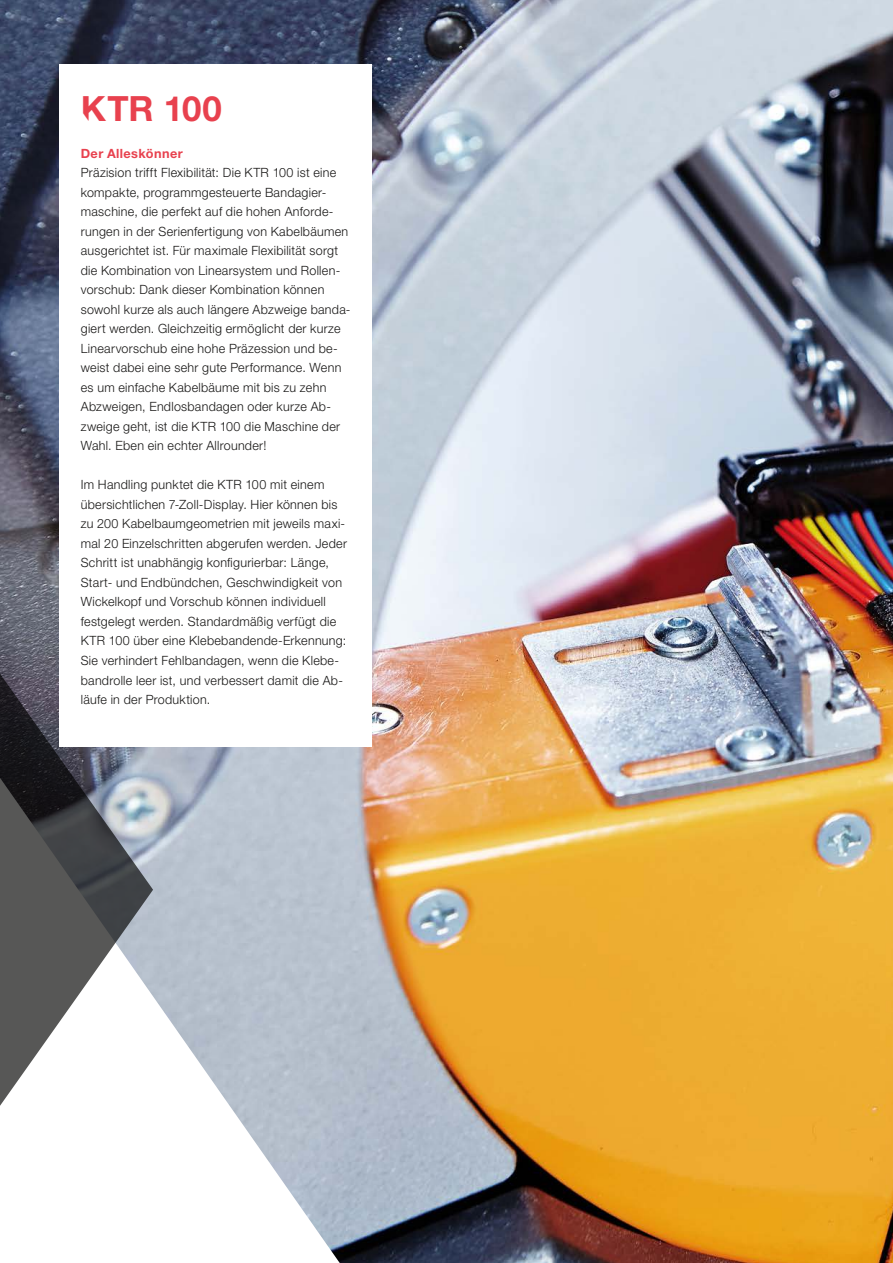
<style>
.page{position:relative;width:893px;height:1263px;background:#fff}
.page>*{position:absolute;margin:0;border:0;box-sizing:border-box;transform-origin:0 0}
.t1{font:700 34.8px "Helvetica Neue LT Std";color:#e8414e}
.t2{font:300 12.75px/19.5px "Helvetica Neue LT Std";letter-spacing:.025em;color:#181716}
.t3{font:700 12.75px "Helvetica Neue LT Std";letter-spacing:.03em;color:#e8414e}
.s1{font-family:"Helvetica Neue LT Std Bd Kx Ct";font-weight:400}
</style>
<div class="page">
<img style="left:0;top:0;width:893px;height:1263px">
<svg style="left:0;top:778px;width:340px;height:485px;fill:#bac4d0"></svg>
<svg style="left:0;top:590px;width:153px;height:600px"></svg>
<div style="left:60px;top:64px;width:312px;height:682px;background:#fff"></div>
<h1 class="t1" style="left:81px;top:87px;width:142px"><span class="s1">K</span>TR 100</h1>
<p class="t3" style="left:81px;top:145px;width:103px">Der Alleskönner</p>
<p class="t2" style="left:81px;top:163px;width:271px">Präzision trifft Flexibilität: Die KTR 100 ist eine kompakte, programmgesteuerte Bandagier&shy;maschine, die perfekt auf die hohen Anforde&shy;rungen in der Serienfertigung von Kabelbäumen ausgerichtet ist. Für maximale Flexibilität sorgt die Kombination von Linearsystem und Rollen&shy;vorschub: Dank dieser Kombination können sowohl kurze als auch längere Abzweige banda&shy;giert werden. Gleichzeitig ermöglicht der kurze Linearvorschub eine hohe Präzession und be&shy;weist dabei eine sehr gute Performance. Wenn es um einfache Kabelbäume mit bis zu zehn Abzweigen, Endlosbandagen oder kurze Ab&shy;zweige geht, ist die KTR 100 die Maschine der Wahl. Eben ein echter Allrounder!</p>
<p class="t2" style="left:81px;top:475px;width:268px">Im Handling punktet die KTR 100 mit einem übersichtlichen 7-Zoll-Display. Hier können bis zu 200 Kabelbaumgeometrien mit jeweils maxi&shy;mal 20 Einzelschritten abgerufen werden. Jeder Schritt ist unabhängig konfigurierbar: Länge, Start- und Endbündchen, Geschwindigkeit von Wickelkopf und Vorschub können individuell festgelegt werden. Standardmäßig verfügt die KTR 100 über eine Klebebandende-Erkennung:<br>Sie verhindert Fehlbandagen, wenn die Klebe&shy;bandrolle leer ist, und verbessert damit die Ab&shy;läufe in der Produktion.</p>
</div>
